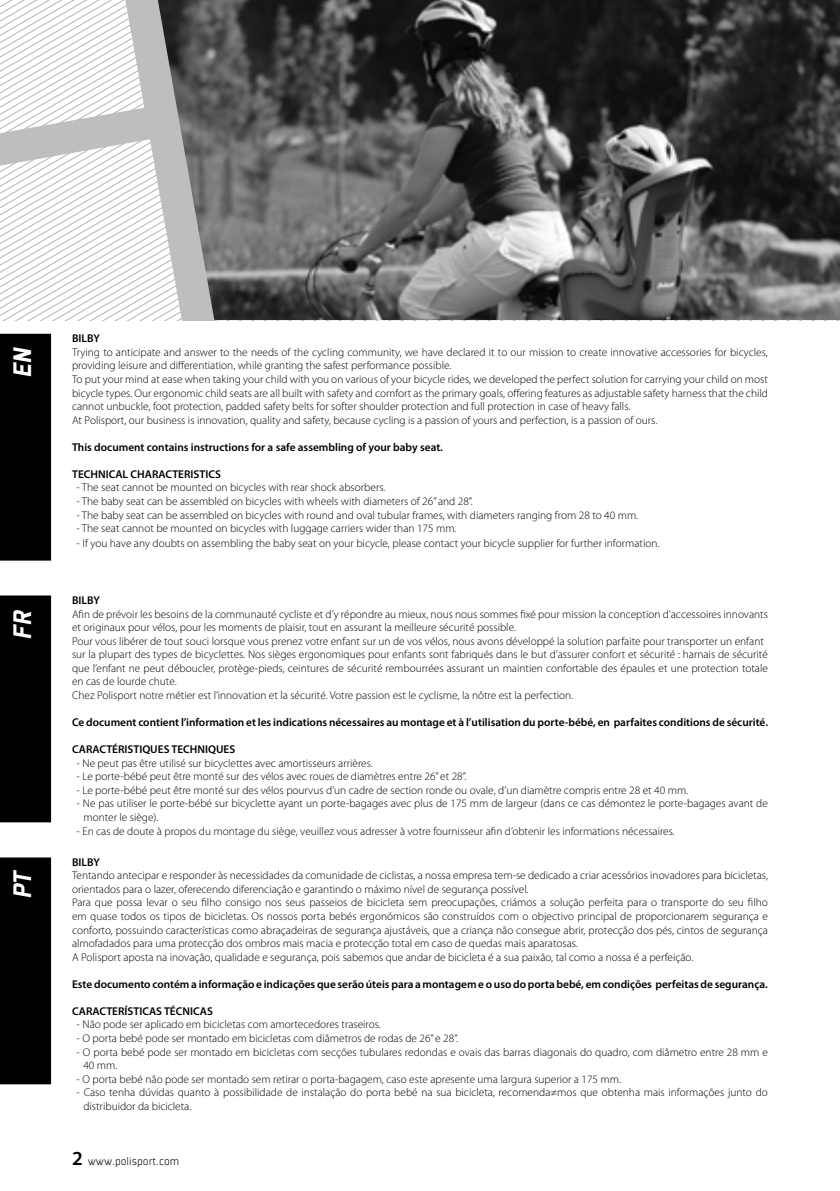
<style>
.page{position:relative;width:840px;height:1191px;background:#fff}
.page>*{position:absolute;margin:0;border:0;box-sizing:border-box;transform-origin:0 0}
.t1{font:28px "Plexes Black Italic Pro";color:#fff}
.t2{font:12px "Plexes Light Pro";color:#000}
.t3{font:300 11.4px/13.6px "Myriad Pro";color:#000}
.t4{font:600 11.4px "Myriad Pro";color:#000}
.s1{font-family:"Myriad Pro";font-weight:600;font-size:20px}
</style>
<div class="page">
<svg style="left:0;top:0;width:107px;height:320px"></svg>
<img style="left:236px;top:0;width:603px;height:320px">
<div style="left:0;top:334px;width:51px;height:226px;background:#000"></div>
<div style="left:0;top:595px;width:51px;height:227px;background:#000"></div>
<div style="left:0;top:857px;width:51px;height:227px;background:#000"></div>
<svg style="left:0;top:83px;width:107px;height:106px"></svg>
<svg style="left:107px;top:0;width:129px;height:320px"></svg>
<h1 class="t1" style="left:4px;top:378px;width:33px;rotate:-90deg">EN</h1>
<h1 class="t1" style="left:4px;top:639px;width:32px;rotate:-90deg">FR</h1>
<h1 class="t1" style="left:4px;top:899px;width:31px;rotate:-90deg">PT</h1>
<p class="t4" style="left:72px;top:331px;width:29px">BILBY</p>
<p class="t3" style="left:72px;top:345px;width:697px">Trying to anticipate and answer to the needs of the cycling community, we have declared it to our mission to create innovative accessories for bicycles, providing leisure and differentiation, while granting the safest performance possible.<br>To put your mind at ease when taking your child with you on various of your bicycle rides, we developed the perfect solution for carrying your child on most bicycle types. Our ergonomic child seats are all built with safety and comfort as the primary goals, offering features as adjustable safety harness that the child cannot unbuckle, foot protection, padded safety belts for softer shoulder protection and full protection in case of heavy falls.<br>At Polisport, our business is innovation, quality and safety, because cycling is a passion of yours and perfection, is a passion of ours.</p>
<p class="t4" style="left:72px;top:440px;width:372px">This document contains instructions for a safe assembling of your baby seat.</p>
<p class="t4" style="left:72px;top:467px;width:150px">TECHNICAL CHARACTERISTICS</p>
<p class="t3" style="left:77px;top:481px;width:310px">- The seat cannot be mounted on bicycles with rear shock absorbers.</p>
<p class="t3" style="left:77px;top:494px;width:397px">- The baby seat can be assembled on bicycles with wheels with diameters of 26” and 28”.</p>
<p class="t3" style="left:77px;top:508px;width:563px">- The baby seat can be assembled on bicycles with round and oval tubular frames, with diameters ranging from 28 to 40 mm.</p>
<p class="t3" style="left:77px;top:522px;width:381px">- The seat cannot be mounted on bicycles with luggage carriers wider than 175 mm.</p>
<p class="t3" style="left:77px;top:536px;width:584px">- If you have any doubts on assembling the baby seat on your bicycle, please contact your bicycle supplier for further information.</p>
<p class="t4" style="left:72px;top:593px;width:29px">BILBY</p>
<p class="t3" style="left:72px;top:607px;width:697px">Afin de prévoir les besoins de la communauté cycliste et d’y répondre au mieux, nous nous sommes fixé pour mission la conception d’accessoires innovants et originaux pour vélos, pour les moments de plaisir, tout en assurant la meilleure sécurité possible.<br>Pour vous libérer de tout souci lorsque vous prenez votre enfant sur un de vos vélos, nous avons développé la solution parfaite pour transporter un enfant sur la plupart des types de bicyclettes. Nos sièges ergonomiques pour enfants sont fabriqués dans le but d’assurer confort et sécurité : harnais de sécurité que l’enfant ne peut déboucler, protège-pieds, ceintures de sécurité rembourrées assurant un maintien confortable des épaules et une protection totale en cas de lourde chute.<br>Chez Polisport notre métier est l’innovation et la sécurité. Votre passion est le cyclisme, la nôtre est la perfection.</p>
<p class="t4" style="left:72px;top:715px;width:697px">Ce document contient l’information et les indications nécessaires au montage et à l’utilisation du porte-bébé, en parfaites conditions de sécurité.</p>
<p class="t4" style="left:72px;top:742px;width:165px">CARACTÉRISTIQUES TECHNIQUES</p>
<p class="t3" style="left:77px;top:756px;width:297px">- Ne peut pas être utilisé sur bicyclettes avec amortisseurs arrières.</p>
<p class="t3" style="left:77px;top:770px;width:391px">- Le porte-bébé peut être monté sur des vélos avec roues de diamètres entre 26” et 28”.</p>
<p class="t3" style="left:77px;top:783px;width:612px">- Le porte-bébé peut être monté sur des vélos pourvus d’un cadre de section ronde ou ovale, d’un diamètre compris entre 28 et 40 mm.</p>
<p class="t3" style="left:83px;top:797px;width:685px;text-indent:-7px">- Ne pas utiliser le porte-bébé sur bicyclette ayant un porte-bagages avec plus de 175 mm de largeur (dans ce cas démontez le porte-bagages avant de monter le siège).</p>
<p class="t3" style="left:77px;top:824px;width:599px">- En cas de doute à propos du montage du siège, veuillez vous adresser à votre fournisseur afin d’obtenir les informations nécessaires.</p>
<p class="t4" style="left:72px;top:854px;width:29px">BILBY</p>
<p class="t3" style="left:72px;top:869px;width:697px">Tentando antecipar e responder às necessidades da comunidade de ciclistas, a nossa empresa tem-se dedicado a criar acessórios inovadores para bicicletas, orientados para o lazer, oferecendo diferenciação e garantindo o máximo nível de segurança possível.<br>Para que possa levar o seu filho consigo nos seus passeios de bicicleta sem preocupações, criámos a solução perfeita para o transporte do seu filho em quase todos os tipos de bicicletas. Os nossos porta bebés ergonómicos são construídos com o objectivo principal de proporcionarem segurança e conforto, possuindo características como abraçadeiras de segurança ajustáveis, que a criança não consegue abrir, protecção dos pés, cintos de segurança almofadados para uma protecção dos ombros mais macia e protecção total em caso de quedas mais aparatosas.<br>A Polisport aposta na inovação, qualidade e segurança, pois sabemos que andar de bicicleta é a sua paixão, tal como a nossa é a perfeição.</p>
<p class="t4" style="left:72px;top:976px;width:696px">Este documento contém a informação e indicações que serão úteis para a montagem e o uso do porta bebé, em condições perfeitas de segurança.</p>
<p class="t4" style="left:72px;top:1003px;width:142px">CARACTERÍSTICAS TÉCNICAS</p>
<p class="t3" style="left:77px;top:1018px;width:305px">- Não pode ser aplicado em bicicletas com amortecedores traseiros.</p>
<p class="t3" style="left:77px;top:1031px;width:383px">- O porta bebé pode ser montado em bicicletas com diâmetros de rodas de 26” e 28”.</p>
<p class="t3" style="left:83px;top:1045px;width:685px;text-indent:-7px">- O porta bebé pode ser montado em bicicletas com secções tubulares redondas e ovais das barras diagonais do quadro, com diâmetro entre 28 mm e<br>40 mm.</p>
<p class="t3" style="left:77px;top:1072px;width:545px">- O porta bebé não pode ser montado sem retirar o porta-bagagem, caso este apresente uma largura superior a 175 mm.</p>
<p class="t3" style="left:83px;top:1085px;width:685px;text-indent:-7px">- Caso tenha dúvidas quanto à possibilidade de instalação do porta bebé na sua bicicleta, recomenda≠mos que obtenha mais informações junto do distribuidor da bicicleta.</p>
<p class="t2" style="left:72px;top:1153px;width:109px"><span class="s1">2</span> www.polisport.com</p>
</div>
